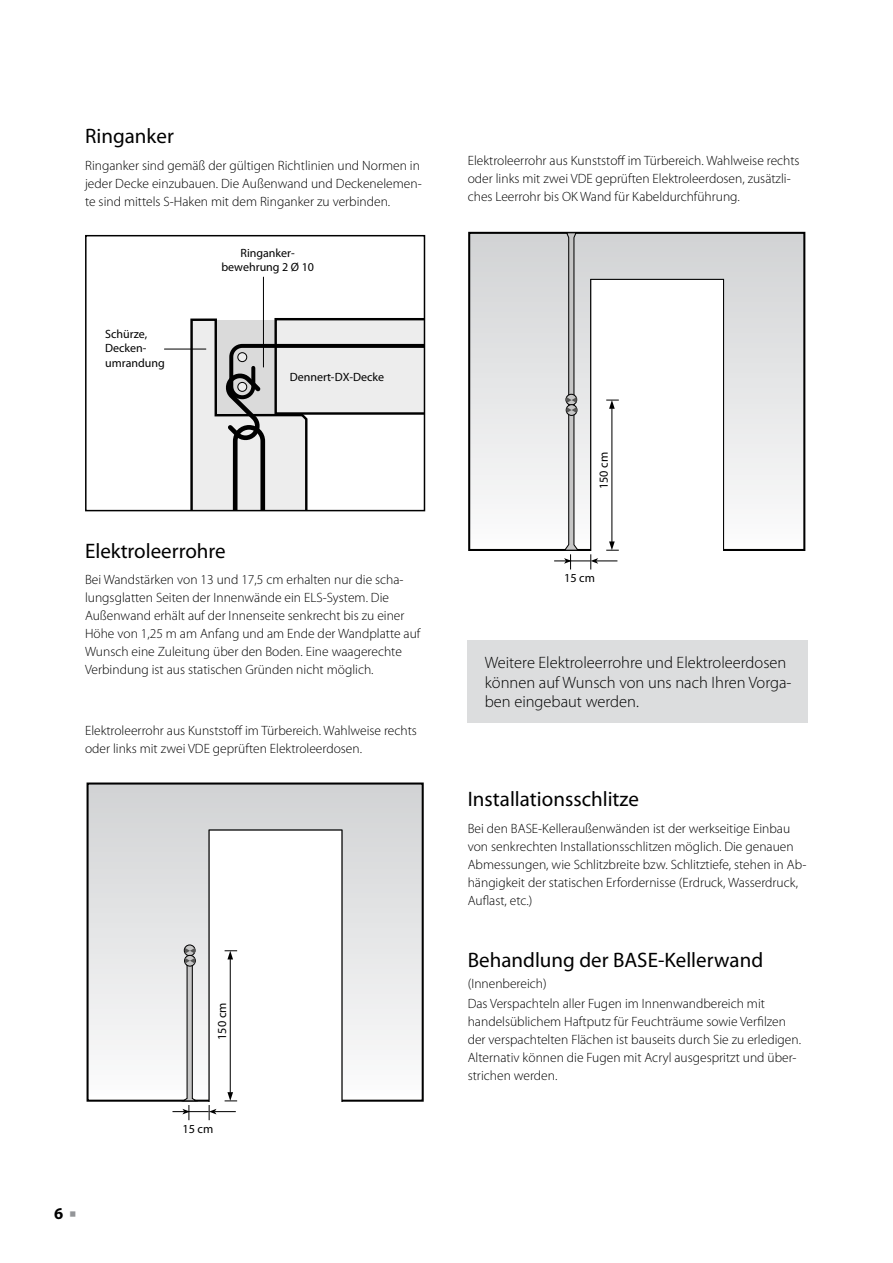
<style>
.page{position:relative;width:893px;height:1263px;background:#fff}
.page>*{position:absolute;margin:0;border:0;box-sizing:border-box;transform-origin:0 0}
.t1{font:21px "Myriad Pro";color:#000}
.t2{font:300 16.5px/19.8px "Myriad Pro";color:#000}
.t3{font:700 16.5px "Myriad Pro";color:#000}
.t4{font:300 13.5px/18px "Myriad Pro";color:#000}
.t5{font:12.3px "Myriad Pro";color:#000}
.t6{font:12px/14.4px "Myriad Pro";color:#000;text-align:center}
.s1{color:#939598}
</style>
<div class="page">
<hr style="left:164px;top:349px;width:42px;height:1px;background:#000">
<hr style="left:263px;top:277px;width:1px;height:90px;background:#000">
<svg style="left:189px;top:317px;width:233px;height:191px"></svg>
<div style="left:85px;top:235px;width:340px;height:276px;border:2px solid #000"></div>
<div style="left:469px;top:233px;width:335px;height:317px;background:linear-gradient(to bottom,#d1d2d4,#fcfcfc)"></div>
<div style="left:468px;top:232px;width:337px;height:319px;border:2px solid #000"></div>
<svg style="left:554px;top:232px;width:170px;height:337px"></svg>
<div style="left:88px;top:783px;width:335px;height:318px;background:linear-gradient(to bottom,#cfd0d2,#fafafa)"></div>
<div style="left:87px;top:782px;width:337px;height:320px;border:2px solid #000"></div>
<svg style="left:172px;top:830px;width:170px;height:290px"></svg>
<div style="left:468px;top:640px;width:340px;height:83px;background:#dcddde"></div>
<h1 class="t1" style="left:85px;top:123px;width:90px">Ringanker</h1>
<p class="t4" style="left:85px;top:157px;width:338px">Ringanker sind gemäß der gültigen Richtlinien und Normen in jeder Decke einzubauen. Die Außenwand und Deckenelemen&shy;te sind mittels S-Haken mit dem Ringanker zu verbinden.</p>
<p class="t6" style="left:105px;top:327px;width:61px;text-align:left">Schürze,<br>Decken&shy;umrandung</p>
<p class="t6" style="left:221px;top:245px;width:94px">Ringanker&shy;bewehrung 2 Ø 10</p>
<p class="t6" style="left:290px;top:369px;width:96px">Dennert-DX-Decke</p>
<h1 class="t1" style="left:85px;top:538px;width:142px">Elektroleerrohre</h1>
<p class="t4" style="left:85px;top:571px;width:337px">Bei Wandstärken von 13 und 17,5 cm erhalten nur die scha&shy;lungsglatten Seiten der Innenwände ein ELS-System. Die Außenwand erhält auf der Innenseite senkrecht bis zu einer Höhe von 1,25 m am Anfang und am Ende der Wandplatte auf Wunsch eine Zuleitung über den Boden. Eine waagerechte Verbindung ist aus statischen Gründen nicht möglich.</p>
<p class="t4" style="left:85px;top:722px;width:333px">Elektroleerrohr aus Kunststoff im Türbereich. Wahlweise rechts oder links mit zwei VDE geprüften Elektroleerdosen.</p>
<p class="t3" style="left:54px;top:1203px;width:24px">6 <span class="s1">○</span></p>
<p class="t5" style="left:214px;top:1040px;width:39px;rotate:-90deg">150 cm</p>
<p class="t5" style="left:182px;top:1121px;width:32px">15 cm</p>
<p class="t4" style="left:468px;top:152px;width:333px">Elektroleerrohr aus Kunststoff im Türbereich. Wahlweise rechts oder links mit zwei VDE geprüften Elektroleerdosen, zusätzli&shy;ches Leerrohr bis OK Wand für Kabeldurchführung.</p>
<p class="t5" style="left:596px;top:489px;width:39px;rotate:-90deg">150 cm</p>
<p class="t5" style="left:564px;top:571px;width:32px">15 cm</p>
<p class="t2" style="left:485px;top:653px;width:308px">Weitere Elektroleerrohre und Elektroleerdosen können auf Wunsch von uns nach Ihren Vorga&shy;ben eingebaut werden.</p>
<h1 class="t1" style="left:468px;top:786px;width:173px">Installationsschlitze</h1>
<p class="t4" style="left:468px;top:820px;width:340px">Bei den BASE-Kelleraußenwänden ist der werkseitige Einbau von senkrechten Installationsschlitzen möglich. Die genauen Abmessungen, wie Schlitzbreite bzw. Schlitztiefe, stehen in Ab&shy;hängigkeit der statischen Erfordernisse (Erdruck, Wasserdruck, Auflast, etc.)</p>
<h1 class="t1" style="left:468px;top:947px;width:297px">Behandlung der BASE-Kellerwand</h1>
<p class="t4" style="left:468px;top:973px;width:299px;line-height:20.5px">(Innenbereich)<br>Das Verspachteln aller Fugen im Innenwandbereich mit</p>
<p class="t4" style="left:468px;top:1013px;width:335px">handelsüblichem Haftputz für Feuchträume sowie Verfilzen der verspachtelten Flächen ist bauseits durch Sie zu erledigen.<br>Alternativ können die Fugen mit Acryl ausgespritzt und über&shy;strichen werden.</p>
</div>
